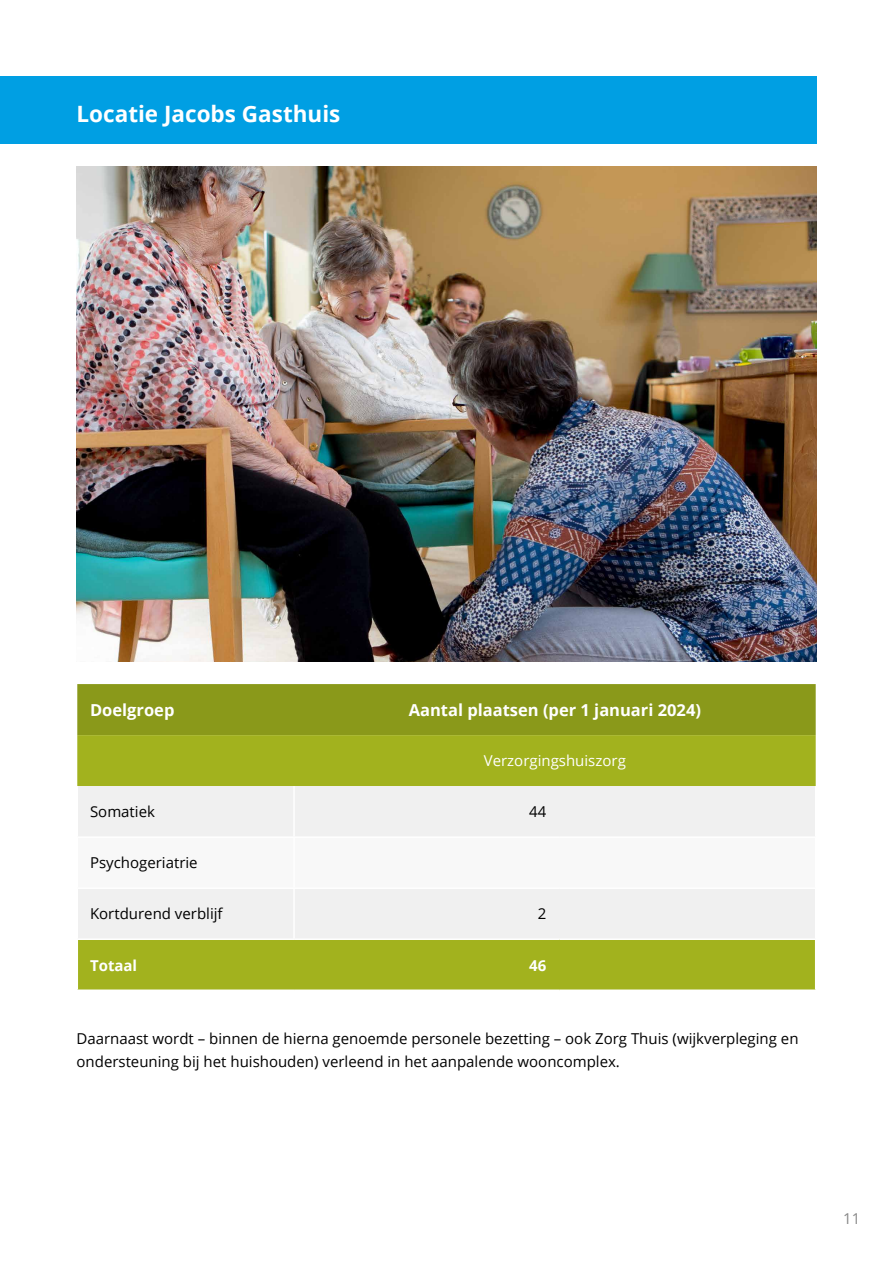
<style>
.page{position:relative;width:893px;height:1263px;background:#fff}
.page>*{position:absolute;margin:0;border:0;box-sizing:border-box;transform-origin:0 0}
.t1{font:700 22.5px "Open Sans";color:#fff}
.t2{font:700 16.5px "Open Sans";color:#fff}
.t3{font:15px/22.5px "Open Sans";color:#000}
.t4{font:15px "Open Sans";color:#fff}
.t5{font:700 15px "Open Sans";color:#fff}
.t6{font:15px "Open Sans";color:#878787}
</style>
<div class="page">
<img style="left:77px;top:166px;width:739px;height:496px">
<div style="left:0;top:76px;width:816px;height:68px;background:#009fe3"></div>
<svg style="left:77px;top:684px;width:739px;height:102px;background:#96a51c"></svg>
<div style="left:78px;top:786px;width:737px;height:152px;background:#f0f0f0"></div>
<svg style="left:78px;top:838px;width:737px;height:49px"></svg>
<div style="left:78px;top:940px;width:737px;height:49px;background:#a2b21e"></div>
<hr style="left:293px;top:786px;width:2px;height:50px;background:#fff">
<hr style="left:293px;top:889px;width:2px;height:49px;background:#fff">
<hr style="left:77px;top:836px;width:217px;height:2px;background:#fff">
<hr style="left:77px;top:887px;width:217px;height:2px;background:#fff">
<hr style="left:294px;top:836px;width:265px;height:2px;background:#fff">
<hr style="left:293px;top:838px;width:2px;height:49px;background:#fff">
<hr style="left:559px;top:836px;width:257px;height:2px;background:#fff">
<hr style="left:294px;top:887px;width:265px;height:2px;background:#fff">
<hr style="left:559px;top:887px;width:257px;height:2px;background:#fff">
<h1 class="t1" style="left:77px;top:97px;width:265px">Locatie Jacobs Gasthuis</h1>
<p class="t2" style="left:90px;top:698px;width:86px">Doelgroep</p>
<p class="t2" style="left:409px;top:698px;width:294px">Aantal plaatsen (per 1 januari 2024)</p>
<p class="t4" style="left:484px;top:751px;width:144px">Verzorgingshuiszorg</p>
<p class="t3" style="left:90px;top:800px;width:66px">Somatiek</p>
<p class="t3" style="left:529px;top:800px;width:19px">44</p>
<p class="t3" style="left:90px;top:851px;width:109px">Psychogeriatrie</p>
<p class="t3" style="left:90px;top:902px;width:134px">Kortdurend verblijf</p>
<p class="t3" style="left:538px;top:902px;width:10px">2</p>
<p class="t5" style="left:90px;top:954px;width:49px">Totaal</p>
<p class="t5" style="left:529px;top:954px;width:19px">46</p>
<p class="t3" style="left:77px;top:1027px;width:723px">Daarnaast wordt – binnen de hierna genoemde personele bezetting – ook Zorg Thuis (wijkverpleging en ondersteuning bij het huishouden) verleend in het aanpalende wooncomplex.</p>
<p class="t6" style="left:843px;top:1208px;width:19px">11</p>
</div>
